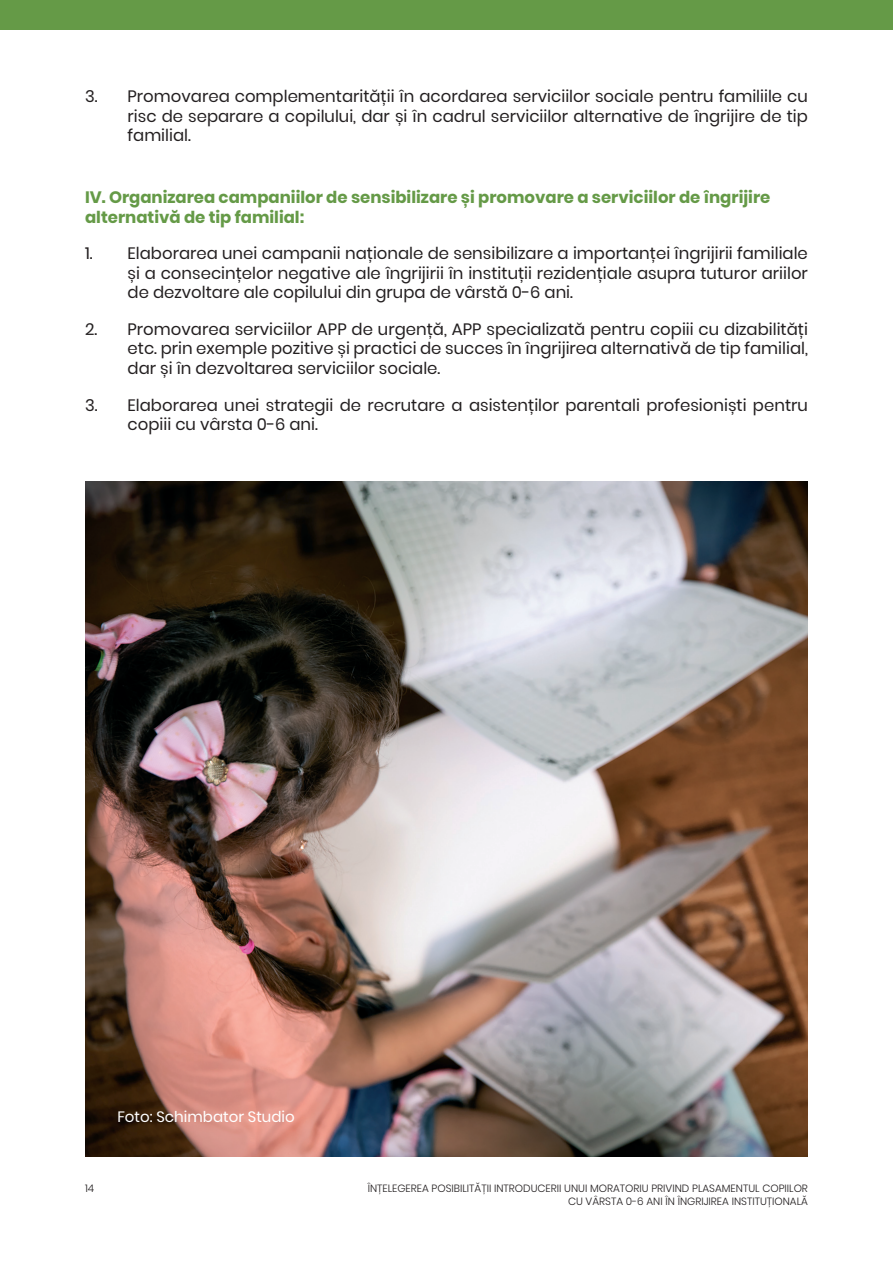
<style>
.page{position:relative;width:893px;height:1263px;background:#fff}
.page>*{position:absolute;margin:0;border:0;box-sizing:border-box;transform-origin:0 0}
.t1{font:16.5px/19.5px "Poppins";color:#231f20;text-align:justify}
.t2{font:700 16.5px/19.5px "Poppins";color:#659a47}
.t3{font:15px "Poppins";color:#fff}
.t4{font:300 10.5px/12.6px "Poppins";color:#231f20;text-align:right}
</style>
<div class="page">
<div style="left:0;top:0;width:893px;height:30px;background:#659a47"></div>
<img style="left:85px;top:482px;width:723px;height:675px">
<p class="t1" style="left:128px;top:87px;width:682px;text-indent:-43px">3. Promovarea complementarității în acordarea serviciilor sociale pentru familiile cu risc de separare a copilului, dar și în cadrul serviciilor alternative de îngrijire de tip familial.</p>
<p class="t2" style="left:85px;top:188px;width:687px">IV. Organizarea campaniilor de sensibilizare și promovare a serviciilor de îngrijire alternativă de tip familial:</p>
<p class="t1" style="left:128px;top:244px;width:682px;text-indent:-43px">1. Elaborarea unei campanii naționale de sensibilizare a importanței îngrijirii familiale și a consecințelor negative ale îngrijirii în instituții rezidențiale asupra tuturor ariilor de dezvoltare ale copilului din grupa de vârstă 0-6 ani.</p>
<p class="t1" style="left:128px;top:319px;width:682px;text-indent:-43px">2. Promovarea serviciilor APP de urgență, APP specializată pentru copiii cu dizabilități etc. prin exemple pozitive și practici de succes în îngrijirea alternativă de tip familial, dar și în dezvoltarea serviciilor sociale.</p>
<p class="t1" style="left:128px;top:395px;width:682px;text-indent:-43px">3. Elaborarea unei strategii de recrutare a asistenților parentali profesioniști pentru copiii cu vârsta 0-6 ani.</p>
<p class="t3" style="left:117px;top:1108px;width:179px">Foto: Schimbator Studio</p>
<p class="t4" style="left:85px;top:1182px;width:11px">14</p>
<p class="t4" style="left:368px;top:1182px;width:442px">ÎNȚELEGEREA POSIBILITĂȚII INTRODUCERII UNUI MORATORIU PRIVIND PLASAMENTUL COPIILOR<br>CU VÂRSTA 0-6 ANI ÎN ÎNGRIJIREA INSTITUȚIONALĂ</p>
</div>
